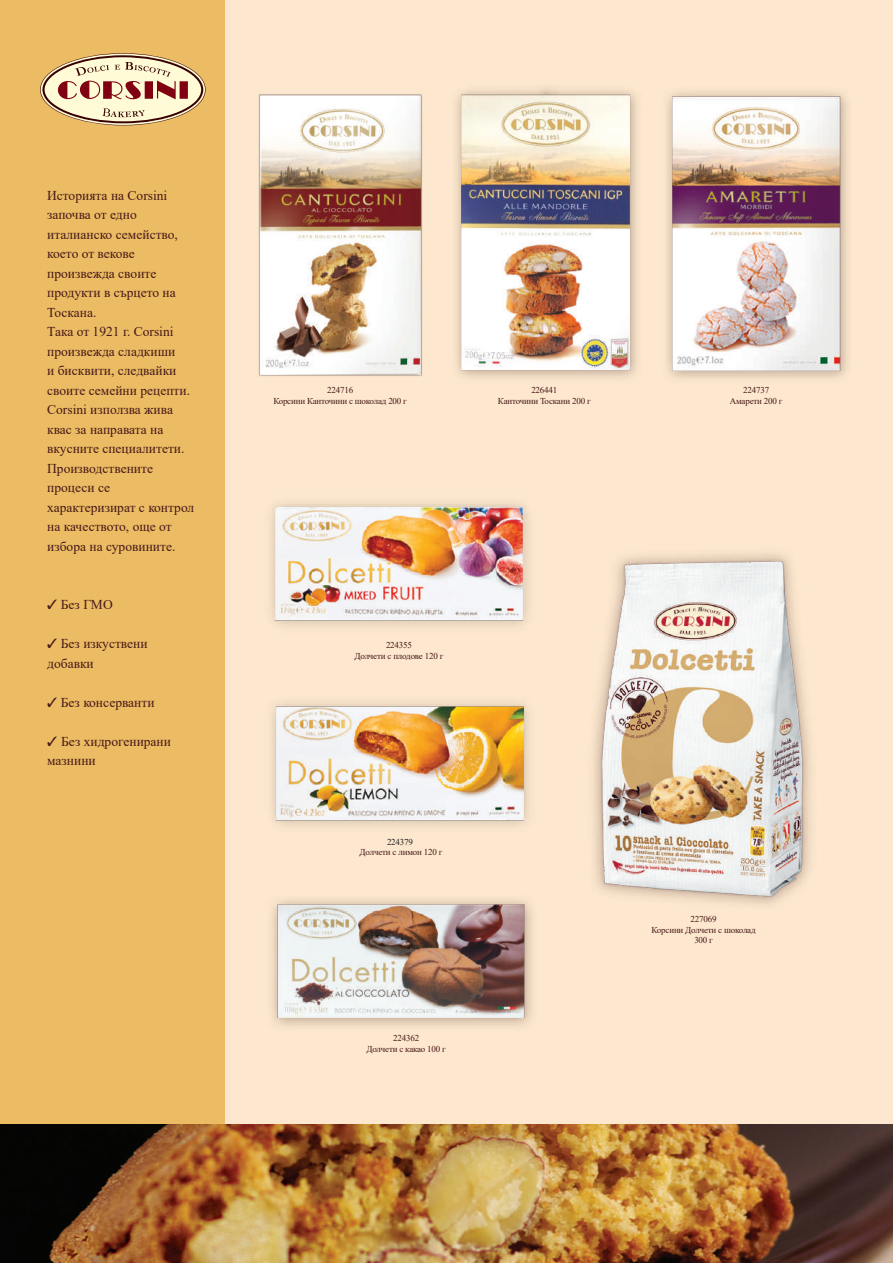
<style>
.page{position:relative;width:893px;height:1263px;background:#fff}
.page>*{position:absolute;margin:0;border:0;box-sizing:border-box;transform-origin:0 0}
.t1{font:13.5px/19.5px "Times New Roman";color:#471818}
.t2{font:9px/10.5px "Times New Roman";letter-spacing:-.02em;color:#471818;text-align:center}
.t3{font:9px "Times New Roman";letter-spacing:-.02em;color:#231f20}
.s1{color:#471a18}
</style>
<div class="page">
<div style="left:0;top:0;width:893px;height:1126px;background:#ebbc63"></div>
<div style="left:225px;top:0;width:668px;height:1124px;background:#fde8cf"></div>
<img style="left:0;top:1125px;width:893px;height:138px">
<svg style="left:40px;top:53px;width:166px;height:72px"></svg>
<img style="left:667px;top:91px;width:181px;height:288px">
<img style="left:456px;top:87px;width:181px;height:291px">
<img style="left:271px;top:503px;width:258px;height:124px">
<img style="left:272px;top:702px;width:257px;height:124px">
<img style="left:272px;top:899px;width:260px;height:127px">
<img style="left:258px;top:94px;width:165px;height:282px">
<img style="left:593px;top:553px;width:218px;height:352px">
<p class="t1" style="left:47px;top:185px;width:149px">Историята на Corsini започва от едно италианско семейство, което от векове произвежда своите продукти в сърцето на<br>Тоскана.<br>Така от 1921 г. Corsini произвежда сладкиши<br>и бисквити, следвайки своите семейни рецепти.<br>Corsini използва жива квас за направата на вкусните специалитети.<br>Производствените процеси се характеризират с контрол на качеството, още от избора на суровините.</p>
<p class="t1" style="left:47px;top:594px;width:67px"><span class="s1">✓</span> Без ГМО</p>
<p class="t1" style="left:47px;top:633px;width:102px"><span class="s1">✓</span> Без изкуствени добавки</p>
<p class="t1" style="left:47px;top:692px;width:109px"><span class="s1">✓</span> Без консерванти</p>
<p class="t1" style="left:47px;top:731px;width:125px"><span class="s1">✓</span> Без хидрогенирани мазнини</p>
<p class="t2" style="left:273px;top:385px;width:135px">224716<br>Корсини Канточини с шоколад 200 г</p>
<p class="t2" style="left:498px;top:385px;width:94px">226441<br>Канточини Тоскани 200 г</p>
<p class="t2" style="left:730px;top:385px;width:54px">224737<br>Амарети 200 г</p>
<p class="t2" style="left:355px;top:640px;width:90px">224355<br>Долчети с плодове 120 г</p>
<p class="t3" style="left:387px;top:835px;width:28px">224379</p>
<p class="t2" style="left:360px;top:847px;width:84px">Долчети с лимон 120 г</p>
<p class="t2" style="left:366px;top:1032px;width:81px">224362<br>Долчети с какао 100 г</p>
<p class="t2" style="left:652px;top:913px;width:106px">227069<br>Корсини Долчети с шоколад<br>300 г</p>
</div>
